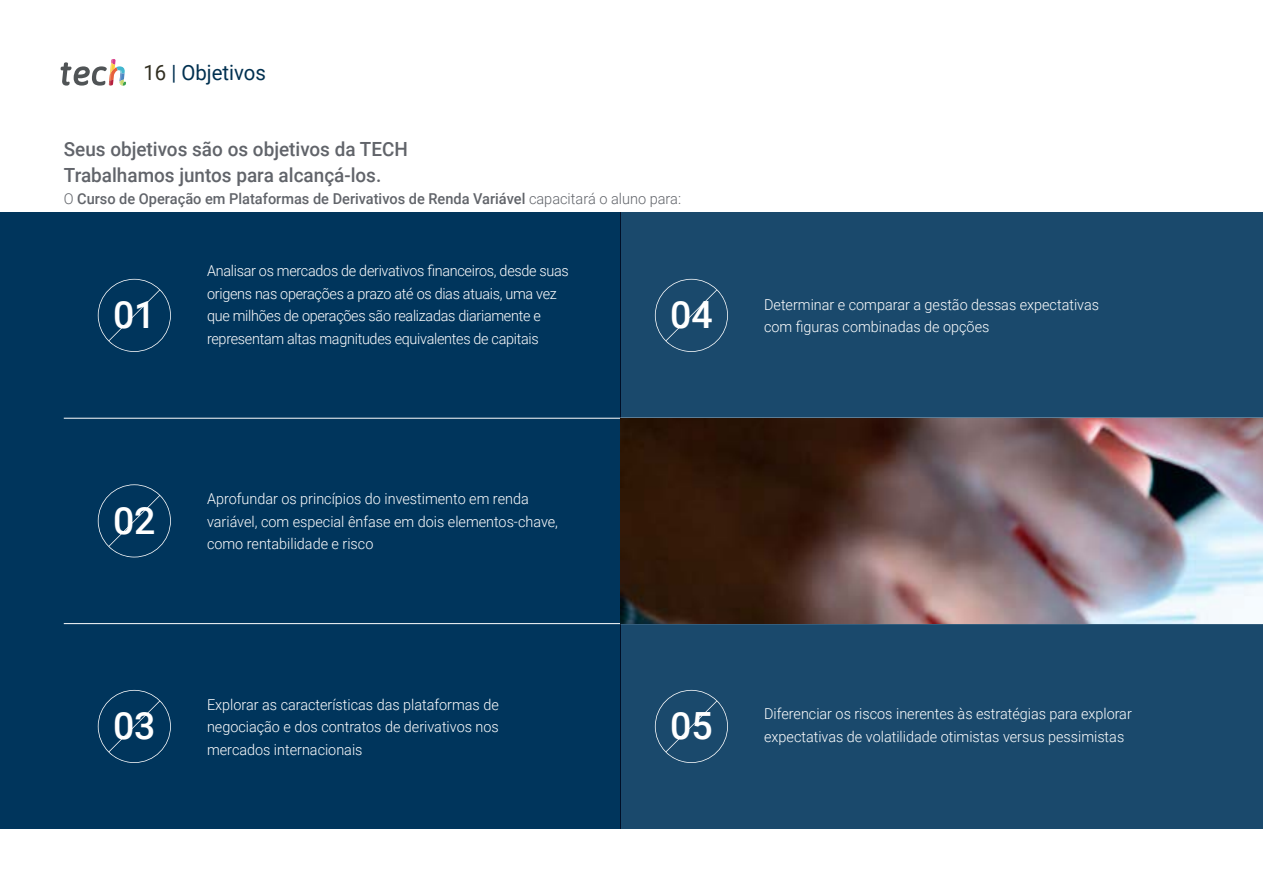
<style>
.page{position:relative;width:1263px;height:893px;background:#fff}
.page>*{position:absolute;margin:0;border:0;box-sizing:border-box;transform-origin:0 0}
.t1{font:500 37.5px "Roboto";color:#fff}
.t2{font:21px "Roboto";color:#003050}
.t3{font:500 19.5px/25.5px "Roboto";color:#61646a}
.t4{font:300 15px/22.5px "Roboto";color:#fff;scale:.96 1}
.t5{font:300 15px/22.5px "Roboto";letter-spacing:-.02em;color:#fff;scale:.96 1}
.t6{font:500 15px "Roboto";color:#61646a}
.s1{color:#312e20}
.s2{font-weight:300}
</style>
<div class="page">
<div style="left:0;top:213px;width:621px;height:616px;background:#00355c"></div>
<div style="left:621px;top:213px;width:642px;height:616px;background:#1a496c"></div>
<svg style="left:98px;top:279px;width:73px;height:73px"></svg>
<svg style="left:98px;top:484px;width:73px;height:73px"></svg>
<svg style="left:98px;top:690px;width:73px;height:73px"></svg>
<svg style="left:655px;top:279px;width:73px;height:73px"></svg>
<hr style="left:64px;top:418px;width:1199px;height:1px;background:#fff">
<hr style="left:64px;top:623px;width:1199px;height:1px;background:#fff">
<img style="left:621px;top:418px;width:642px;height:206px">
<svg style="left:655px;top:690px;width:73px;height:73px"></svg>
<svg style="left:61px;top:59px;width:65px;height:27px"></svg>
<h2 class="t2" style="left:144px;top:57px;width:124px"><span class="s1">16</span> | Objetivos</h2>
<h3 class="t3" style="left:64px;top:136px;width:345px">Seus objetivos são os objetivos da TECH<br>Trabalhamos juntos para alcançá-los.</h3>
<p class="t6" style="left:64px;top:188px;width:619px"><span class="s2">O</span> Curso de Operação em Plataformas de Derivativos de Renda Variável <span class="s2">capacitará o aluno para:</span></p>
<h1 class="t1" style="left:113px;top:288px;width:44px">01</h1>
<p class="t5" style="left:207px;top:259px;width:378px">Analisar os mercados de derivativos financeiros, desde suas origens nas operações a prazo até os dias atuais, uma vez que milhões de operações são realizadas diariamente e representam altas magnitudes equivalentes de capitais</p>
<h1 class="t1" style="left:670px;top:288px;width:44px">04</h1>
<p class="t4" style="left:764px;top:293px;width:350px">Determinar e comparar a gestão dessas expectativas com figuras combinadas de opções</p>
<h1 class="t1" style="left:113px;top:494px;width:44px">02</h1>
<p class="t4" style="left:207px;top:487px;width:367px">Aprofundar os princípios do investimento em renda variável, com especial ênfase em dois elementos-chave, como rentabilidade e risco</p>
<h1 class="t1" style="left:113px;top:699px;width:44px">03</h1>
<p class="t4" style="left:207px;top:692px;width:305px;text-align:justify">Explorar as características das plataformas de negociação e dos contratos de derivativos nos mercados internacionais</p>
<h1 class="t1" style="left:670px;top:699px;width:44px">05</h1>
<p class="t4" style="left:764px;top:702px;width:384px">Diferenciar os riscos inerentes às estratégias para explorar expectativas de volatilidade otimistas versus pessimistas</p>
</div>
